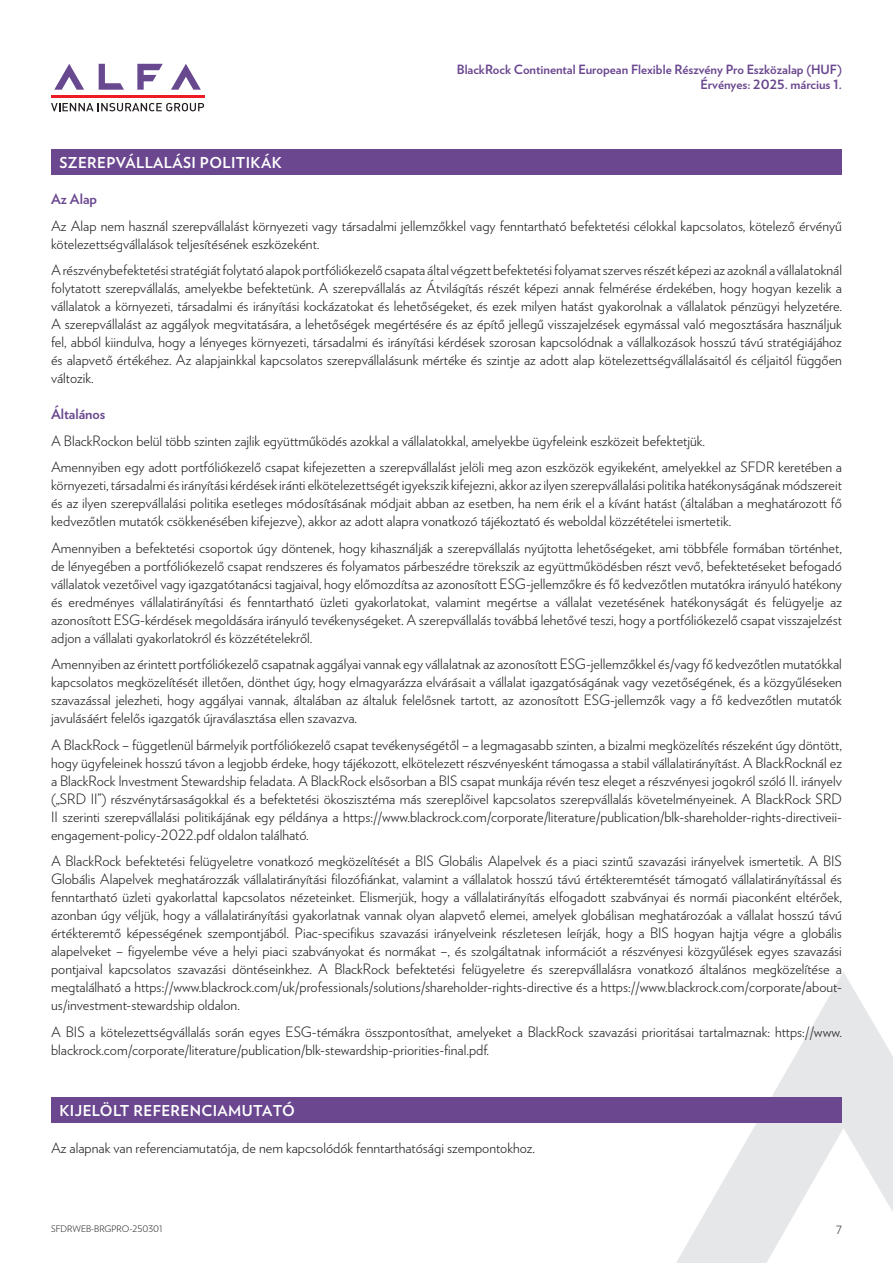
<style>
.page{position:relative;width:893px;height:1263px;background:#fff}
.page>*{position:absolute;margin:0;border:0;box-sizing:border-box;transform-origin:0 0}
.t1{font:700 15px "Verlag";letter-spacing:.025em;color:#fff}
.t2{font:300 14.25px/18px "Verlag";color:#231f20;text-align:justify}
.t3{font:700 14.25px "Verlag";color:#6a478f}
.t4{font:700 12.75px/15px "Verlag";color:#6a478f;text-align:right}
.t5{font:300 11.25px "Verlag";color:#231f20}
.t6{font:300 9px "Verlag";color:#231f20}
</style>
<div class="page">
<svg style="left:171px;top:64px;width:30px;height:26px"></svg>
<svg style="left:137px;top:64px;width:26px;height:26px"></svg>
<svg style="left:99px;top:64px;width:25px;height:26px"></svg>
<svg style="left:54px;top:64px;width:30px;height:26px"></svg>
<hr style="left:51px;top:95px;width:153px;height:3px;background:#ee1d23">
<svg style="left:51px;top:103px;width:153px;height:8px"></svg>
<svg style="left:676px;top:972px;width:217px;height:291px"></svg>
<div style="left:51px;top:149px;width:791px;height:25px;background:#6a478f"></div>
<div style="left:51px;top:1097px;width:791px;height:25px;background:#6a478f"></div>
<p class="t4" style="left:457px;top:61px;width:387px">BlackRock Continental European Flexible Részvény Pro Eszközalap (HUF)<br>Érvényes: 2025. március 1.</p>
<p class="t1" style="left:60px;top:150px;width:224px">SZEREPVÁLLALÁSI POLITIKÁK</p>
<p class="t3" style="left:51px;top:188px;width:48px">Az Alap</p>
<p class="t2" style="left:51px;top:216px;width:792px">Az Alap nem használ szerepvállalást környezeti vagy társadalmi jellemzőkkel vagy fenntartható befektetési célokkal kapcsolatos, kötelező érvényű kötelezettségvállalások teljesítésének eszközeként.</p>
<p class="t2" style="left:51px;top:260px;width:792px">A részvénybefektetési stratégiát folytató alapok portfóliókezelő csapata által végzett befektetési folyamat szerves részét képezi az azoknál a vállalatoknál folytatott szerepvállalás, amelyekbe befektetünk. A szerepvállalás az Átvilágítás részét képezi annak felmérése érdekében, hogy hogyan kezelik a vállalatok a környezeti, társadalmi és irányítási kockázatokat és lehetőségeket, és ezek milyen hatást gyakorolnak a vállalatok pénzügyi helyzetére.<br>A szerepvállalást az aggályok megvitatására, a lehetőségek megértésére és az építő jellegű visszajelzések egymással való megosztására használjuk fel, abból kiindulva, hogy a lényeges környezeti, társadalmi és irányítási kérdések szorosan kapcsolódnak a vállalkozások hosszú távú stratégiájához és alapvető értékéhez. Az alapjainkkal kapcsolatos szerepvállalásunk mértéke és szintje az adott alap kötelezettségvállalásaitól és céljaitól függően változik.</p>
<p class="t3" style="left:51px;top:403px;width:56px">Általános</p>
<p class="t2" style="left:51px;top:427px;width:792px;line-height:26.5px">A BlackRockon belül több szinten zajlik együttműködés azokkal a vállalatokkal, amelyekbe ügyfeleink eszközeit befektetjük.<br>Amennyiben egy adott portfóliókezelő csapat kifejezetten a szerepvállalást jelöli meg azon eszközök egyikeként, amelyekkel az SFDR keretében a</p>
<p class="t2" style="left:51px;top:475px;width:792px">környezeti, társadalmi és irányítási kérdések iránti elkötelezettségét igyekszik kifejezni, akkor az ilyen szerepvállalási politika hatékonyságának módszereit és az ilyen szerepvállalási politika esetleges módosításának módjait abban az esetben, ha nem érik el a kívánt hatást (általában a meghatározott fő kedvezőtlen mutatók csökkenésében kifejezve), akkor az adott alapra vonatkozó tájékoztató és weboldal közzétételei ismertetik.</p>
<p class="t2" style="left:51px;top:538px;width:792px">Amennyiben a befektetési csoportok úgy döntenek, hogy kihasználják a szerepvállalás nyújtotta lehetőségeket, ami többféle formában történhet, de lényegében a portfóliókezelő csapat rendszeres és folyamatos párbeszédre törekszik az együttműködésben részt vevő, befektetéseket befogadó vállalatok vezetőivel vagy igazgatótanácsi tagjaival, hogy előmozdítsa az azonosított ESG-jellemzőkre és fő kedvezőtlen mutatókra irányuló hatékony és eredményes vállalatirányítási és fenntartható üzleti gyakorlatokat, valamint megértse a vállalat vezetésének hatékonyságát és felügyelje az azonosított ESG-kérdések megoldására irányuló tevékenységeket. A szerepvállalás továbbá lehetővé teszi, hogy a portfóliókezelő csapat visszajelzést adjon a vállalati gyakorlatokról és közzétételekről.</p>
<p class="t2" style="left:51px;top:654px;width:792px">Amennyiben az érintett portfóliókezelő csapatnak aggályai vannak egy vállalatnak az azonosított ESG-jellemzőkkel és/vagy fő kedvezőtlen mutatókkal kapcsolatos megközelítését illetően, dönthet úgy, hogy elmagyarázza elvárásait a vállalat igazgatóságának vagy vezetőségének, és a közgyűléseken szavazással jelezheti, hogy aggályai vannak, általában az általuk felelősnek tartott, az azonosított ESG-jellemzők vagy a fő kedvezőtlen mutatók javulásáért felelős igazgatók újraválasztása ellen szavazva.</p>
<p class="t2" style="left:51px;top:735px;width:792px">A BlackRock – függetlenül bármelyik portfóliókezelő csapat tevékenységétől – a legmagasabb szinten, a bizalmi megközelítés részeként úgy döntött, hogy ügyfeleinek hosszú távon a legjobb érdeke, hogy tájékozott, elkötelezett részvényesként támogassa a stabil vállalatirányítást. A BlackRocknál ez a BlackRock Investment Stewardship feladata. A BlackRock elsősorban a BIS csapat munkája révén tesz eleget a részvényesi jogokról szóló II. irányelv („SRD II”) részvénytársaságokkal és a befektetési ökoszisztéma más szereplőivel kapcsolatos szerepvállalás követelményeinek. A BlackRock SRD II szerinti szerepvállalási politikájának egy példánya a https://www.blackrock.com/corporate/literature/publication/blk-shareholder-rights-directiveii&shy;engagement-policy-2022.pdf oldalon található.</p>
<p class="t2" style="left:51px;top:851px;width:792px">A BlackRock befektetési felügyeletre vonatkozó megközelítését a BIS Globális Alapelvek és a piaci szintű szavazási irányelvek ismertetik. A BIS Globális Alapelvek meghatározzák vállalatirányítási filozófiánkat, valamint a vállalatok hosszú távú értékteremtését támogató vállalatirányítással és fenntartható üzleti gyakorlattal kapcsolatos nézeteinket. Elismerjük, hogy a vállalatirányítás elfogadott szabványai és normái piaconként eltérőek, azonban úgy véljük, hogy a vállalatirányítási gyakorlatnak vannak olyan alapvető elemei, amelyek globálisan meghatározóak a vállalat hosszú távú értékteremtő képességének szempontjából. Piac-specifikus szavazási irányelveink részletesen leírják, hogy a BIS hogyan hajtja végre a globális alapelveket – figyelembe véve a helyi piaci szabványokat és normákat –, és szolgáltatnak információt a részvényesi közgyűlések egyes szavazási pontjaival kapcsolatos szavazási döntéseinkhez. A BlackRock befektetési felügyeletre és szerepvállalásra vonatkozó általános megközelítése a megtalálható a https://www.blackrock.com/uk/professionals/solutions/shareholder-rights-directive és a https://www.blackrock.com/corporate/about&shy;us/investment-stewardship oldalon.</p>
<p class="t2" style="left:51px;top:1022px;width:792px">A BIS a kötelezettségvállalás során egyes ESG-témákra összpontosíthat, amelyeket a BlackRock szavazási prioritásai tartalmaznak: https://www. blackrock.com/corporate/literature/publication/blk-stewardship-priorities-final.pdf.</p>
<p class="t1" style="left:60px;top:1098px;width:237px">KIJELÖLT REFERENCIAMUTATÓ</p>
<p class="t2" style="left:51px;top:1137px;width:486px">Az alapnak van referenciamutatója, de nem kapcsolódók fenntarthatósági szempontokhoz.</p>
<p class="t6" style="left:51px;top:1222px;width:113px">SFDRWEB-BRGPRO-250301</p>
<p class="t5" style="left:836px;top:1221px;width:7px">7</p>
</div>
